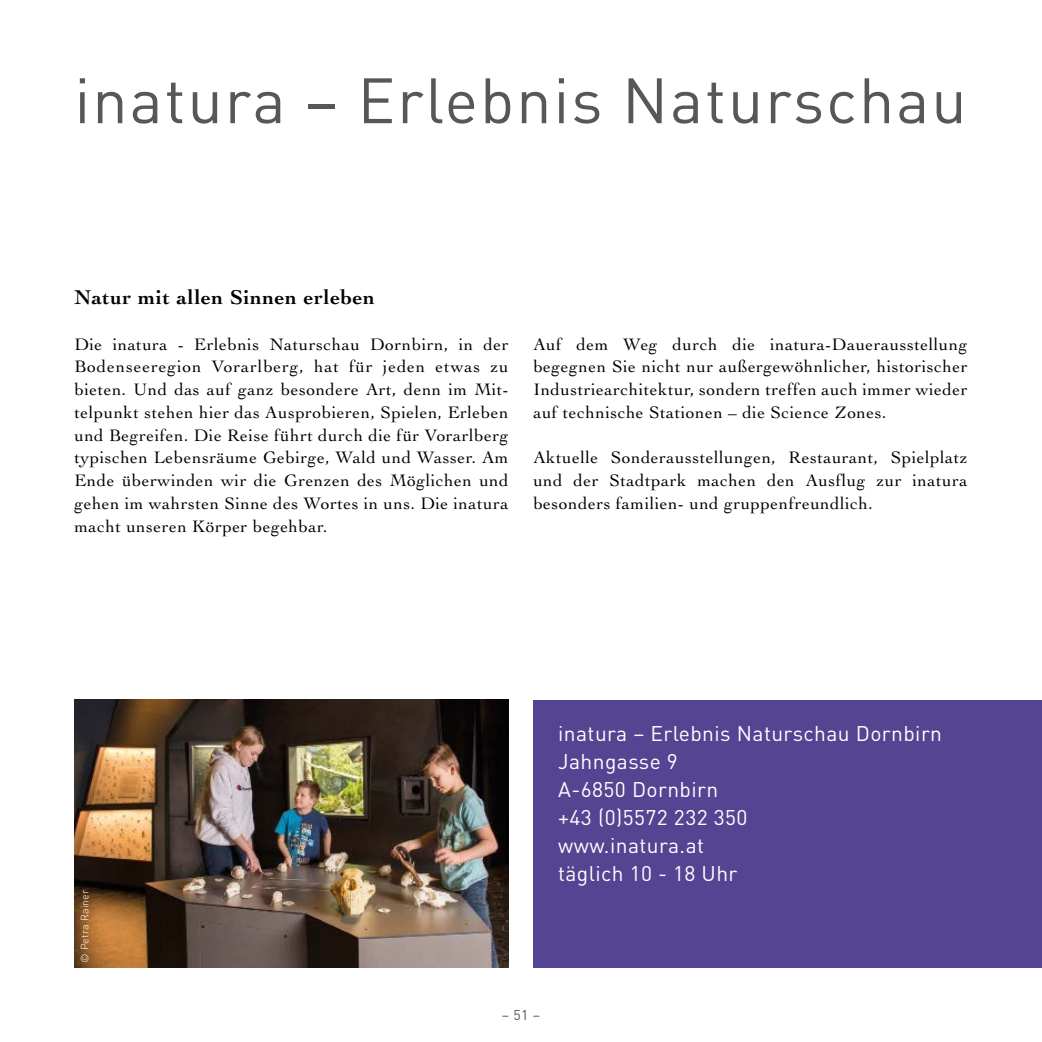
<style>
.page{position:relative;width:1042px;height:1042px;background:#fff}
.page>*{position:absolute;margin:0;border:0;box-sizing:border-box;transform-origin:0 0}
.t1{font:63px "DIN Pro";letter-spacing:.03em;color:#575756}
.t2{font:21px/28px "DIN Pro";letter-spacing:.02em;color:#fff}
.t3{font:700 21px "Cochin LT Std";letter-spacing:.03em;color:#000}
.t4{font:17.5px/22.8px "Cochin LT Std";letter-spacing:.03em;color:#000;text-align:justify}
.t5{font:14px "DIN Pro";color:#575756}
.t6{font:300 10.5px "DIN Pro";letter-spacing:.02em;color:#fff}
</style>
<div class="page">
<img style="left:74px;top:699px;width:434px;height:268px">
<div style="left:533px;top:699px;width:509px;height:268px;background:#544492"></div>
<h1 class="t1" style="left:74px;top:58px;width:894px">inatura – Erlebnis Naturschau</h1>
<p class="t3" style="left:74px;top:285px;width:302px">Natur mit allen Sinnen erleben</p>
<p class="t4" style="left:74px;top:332px;width:436px">Die inatura - Erlebnis Naturschau Dornbirn, in der Bodenseeregion Vorarlberg, hat für jeden etwas zu bieten. Und das auf ganz besondere Art, denn im Mit&shy;telpunkt stehen hier das Ausprobieren, Spielen, Erleben und Begreifen. Die Reise führt durch die für Vorarlberg typischen Lebensräume Gebirge, Wald und Wasser. Am Ende überwinden wir die Grenzen des Möglichen und gehen im wahrsten Sinne des Wortes in uns. Die inatura macht unseren Körper begehbar.</p>
<p class="t4" style="left:533px;top:332px;width:436px">Auf dem Weg durch die inatura-Dauerausstellung begegnen Sie nicht nur außergewöhnlicher, historischer Industriearchitektur, sondern treffen auch immer wieder auf technische Stationen – die Science Zones.</p>
<p class="t4" style="left:533px;top:446px;width:436px">Aktuelle Sonderausstellungen, Restaurant, Spielplatz und der Stadtpark machen den Ausflug zur inatura besonders familien- und gruppenfreundlich.</p>
<p class="t6" style="left:77px;top:963px;width:75px;rotate:-90deg">© Petra Rainer</p>
<p class="t2" style="left:558px;top:719px;width:385px">inatura – Erlebnis Naturschau Dornbirn<br>Jahngasse 9<br>A-6850 Dornbirn<br>+43 (0)5572 232 350<br>www.inatura.at<br>täglich 10 - 18 Uhr</p>
<p class="t5" style="left:502px;top:1005px;width:40px">– 51 –</p>
</div>
